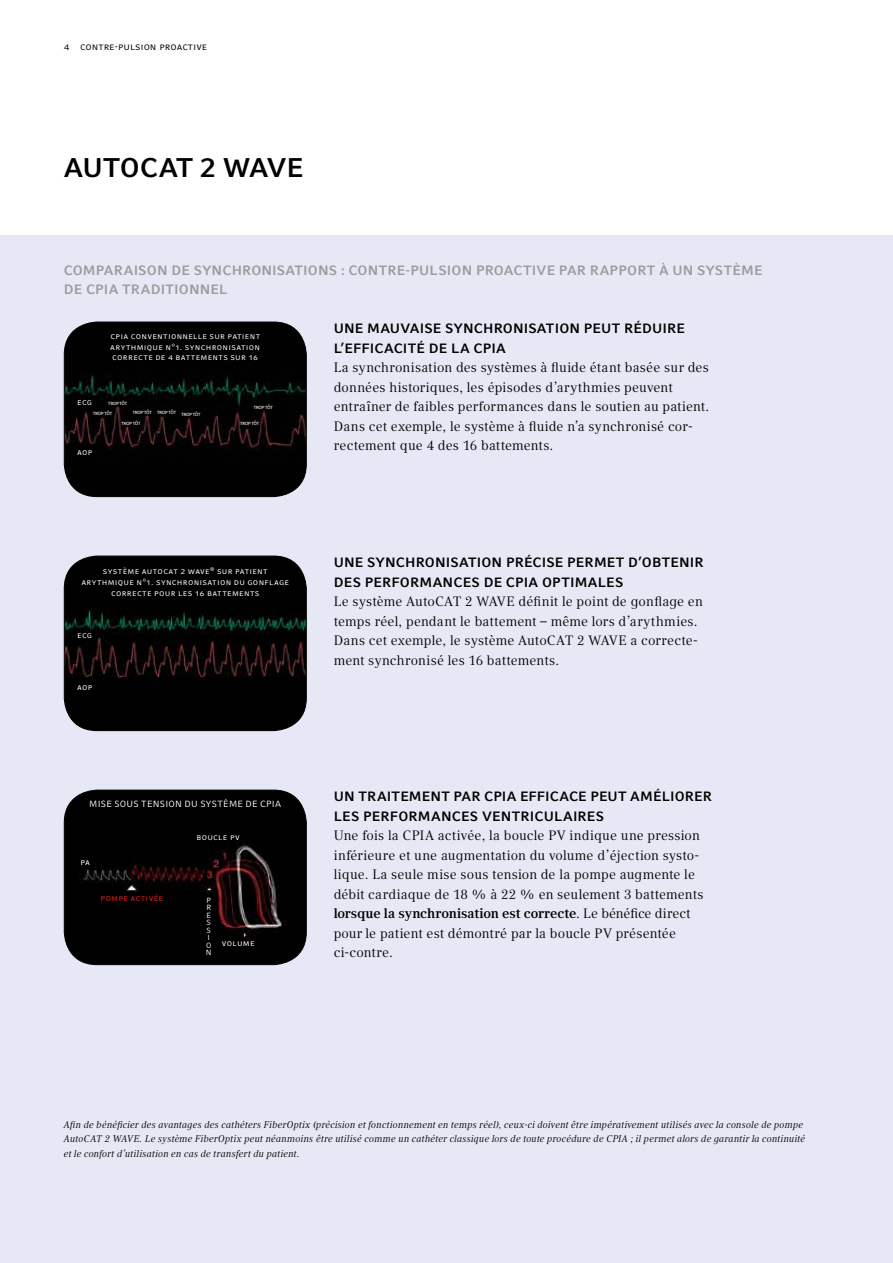
<style>
.page{position:relative;width:893px;height:1263px;background:#fff}
.page>*{position:absolute;margin:0;border:0;box-sizing:border-box;transform-origin:0 0}
.t1{font:700 27px "Compatil Fact LT Pro";letter-spacing:-.035em;color:#000}
.t2{font:13.5px/19.5px "Compatil Text LT Pro";letter-spacing:.01em;color:#000}
.t3{font:700 13.5px/19.5px "Compatil Fact LT Pro";letter-spacing:.01em;color:#000}
.t4{font:700 13.5px "Compatil Fact LT Pro";letter-spacing:.01em;color:#999b9e}
.t5{font:10.5px "Compatil Fact LT Pro";color:#000}
.t6{font:italic 9.75px/14.2px "Compatil Text LT Pro";letter-spacing:.01em;color:#000}
.t7{font:9px/10.8px "Compatil Fact LT Pro";letter-spacing:.03em;color:#fff}
.t8{font:9px "Compatil Fact LT Pro";letter-spacing:.035em;color:#ed1d24}
.t9{font:7.5px/7.5px "Compatil Fact LT Pro";color:#fff}
.t10{font:6px "Compatil Fact LT Pro";letter-spacing:-.095em;color:#fff}
.s1{font-weight:700}
</style>
<div class="page">
<div style="left:0;top:236px;width:893px;height:1027px;background:#e6e8f5"></div>
<img style="left:64px;top:322px;width:242px;height:175px">
<div style="left:64px;top:322px;width:243px;height:175px;border:1px solid #000;border-radius:33px"></div>
<img style="left:64px;top:556px;width:242px;height:175px">
<div style="left:64px;top:556px;width:243px;height:175px;border:1px solid #000;border-radius:33px"></div>
<img style="left:64px;top:790px;width:242px;height:175px">
<div style="left:64px;top:790px;width:243px;height:175px;border:1px solid #000;border-radius:33px"></div>
<p class="t5" style="left:64px;top:41px;width:145px">4 Contre-Pulsion Proactive</p>
<h1 class="t1" style="left:64px;top:152px;width:222px">AUTOCAT 2 WAVE</h1>
<p class="t4" style="left:64px;top:262px;width:43px">COMPARA</p>
<p class="t4" style="left:134px;top:262px;width:71px">ISON DE SYNC</p>
<p class="t4" style="left:232px;top:262px;width:255px">HRONISATIONS : CONTRE-PULSION PROA</p>
<p class="t4" style="left:513px;top:262px;width:56px">CTIVE PAR</p>
<p class="t4" style="left:590px;top:262px;width:11px">RAPPOR</p>
<p class="t4" style="left:647px;top:262px;width:117px">T À UN SYSTÈME</p>
<p class="t4" style="left:64px;top:281px;width:165px">DE CPIA TRADITIONNEL</p>
<p class="t7" style="left:110px;top:330px;width:32px">CPIA CONVENTIONNELLE</p>
<p class="t7" style="left:210px;top:330px;width:6px">SUR</p>
<p class="t7" style="left:228px;top:330px;width:11px">PATIENT</p>
<p class="t7" style="left:110px;top:341px;width:108px">ARYTHMIQUE N°1. SYNCHRONISATION<br>CORRE</p>
<p class="t3" style="left:334px;top:319px;width:160px">U NE MAUVAISE SYNCHRO</p>
<p class="t3" style="left:513px;top:319px;width:173px">NISATION PEUT RÉDUIRE</p>
<p class="t3" style="left:334px;top:338px;width:174px">L’EFFICACITÉ DE LA CPIA</p>
<p class="t2" style="left:334px;top:358px;width:377px">La synchronisation des systèmes à fluide étant basée sur des données historiques, les épisodes d’arythmies peuvent entraîner de faibles performances dans le soutien au patient.<br>Dans cet exemple, le système à fluide n’a synchronisé cor&shy;rectement que 4 des 16 battements.</p>
<p class="t7" style="left:138px;top:352px;width:49px">CTE DE 4 BATTE</p>
<p class="t7" style="left:201px;top:352px;width:13px">MENTS</p>
<p class="t7" style="left:230px;top:352px;width:6px">SUR</p>
<p class="t7" style="left:248px;top:352px;width:11px">16</p>
<p class="t7" style="left:77px;top:396px;width:16px">ECG</p>
<p class="t10" style="left:108px;top:400px;width:21px">TRO P TÔT</p>
<p class="t10" style="left:121px;top:419px;width:21px">TRO P TÔT</p>
<p class="t10" style="left:253px;top:404px;width:21px">TRO P TÔT</p>
<p class="t10" style="left:132px;top:408px;width:70px">TRO P TÔT TRO P TÔT TRO P TÔT</p>
<p class="t10" style="left:93px;top:410px;width:21px">TRO P TÔT</p>
<p class="t10" style="left:240px;top:420px;width:21px">TRO P TÔT</p>
<p class="t7" style="left:77px;top:446px;width:17px">AoP</p>
<p class="t7" style="left:103px;top:566px;width:121px">SYSTÈME AutoCAT 2 WAVE <sup>®</sup> SUR</p>
<p class="t7" style="left:235px;top:566px;width:11px">PATIENT</p>
<p class="t7" style="left:81px;top:577px;width:108px">ARYTHMIQUE N°1. SYNCHRONISATION</p>
<p class="t7" style="left:234px;top:577px;width:55px">DU GON FLAGE</p>
<p class="t7" style="left:111px;top:587px;width:11px">CORRE</p>
<p class="t7" style="left:137px;top:587px;width:29px">CTE POUR</p>
<p class="t7" style="left:178px;top:587px;width:6px">LES</p>
<p class="t7" style="left:195px;top:587px;width:24px">16 BATTE</p>
<p class="t7" style="left:232px;top:587px;width:13px">MENTS</p>
<p class="t7" style="left:77px;top:630px;width:16px">Ec G</p>
<p class="t7" style="left:77px;top:682px;width:17px">AoP</p>
<p class="t7" style="left:89px;top:799px;width:193px">Mise sous tension du systèm e de CPIA</p>
<p class="t7" style="left:81px;top:856px;width:11px">pa</p>
<p class="t8" style="left:101px;top:892px;width:63px">POMPE ACTIVÉE</p>
<p class="t7" style="left:196px;top:832px;width:44px">Boucle PV</p>
<p class="t9" style="left:206px;top:896px;width:7px">P<br>R<br>E<br>S<br>S<br>I<br>O<br>N</p>
<p class="t7" style="left:222px;top:937px;width:34px">Volume</p>
<p class="t3" style="left:334px;top:553px;width:82px">U NE SYNCHRO</p>
<p class="t3" style="left:435px;top:553px;width:81px">NISATION PRÉ</p>
<p class="t3" style="left:334px;top:553px;width:370px;text-indent:199px">CISE PERMET D’OBTENIR<br>DES PERFORMANCES DE CPIA OPTIMALES</p>
<p class="t2" style="left:334px;top:592px;width:370px">Le système AutoCAT 2 WAVE définit le point de gonflage en temps réel, pendant le battement – même lors d’arythmies.<br>Dans cet exemple, le système AutoCAT 2 WAVE a correcte&shy;ment synchronisé les 16 battements.</p>
<p class="t3" style="left:334px;top:787px;width:378px;text-indent:150px">CPIA EFFICACE PEUT AMÉLIORER<br>LES PERFORMANCES VENTRICULAIRES</p>
<p class="t2" style="left:334px;top:826px;width:371px">Une fois la CPIA activée, la boucle PV indique une pression inférieure et une augmentation du volume d’éjection systo&shy;lique. La seule mise sous tension de la pompe augmente le débit cardiaque de 18 % à 22 % en seulement 3 battements <span class="s1">lorsque la synchronisation est correcte</span>. Le bénéfice direct pour le patient est démontré par la boucle PV présentée ci-contre.</p>
<p class="t3" style="left:334px;top:787px;width:130px">U N TRAITEMENT PAR</p>
<p class="t6" style="left:64px;top:1118px;width:743px">Afin de bénéficier des avantages des cathéters FiberOptix (précision et fonctionnement en temps réel), ceux-ci doivent être impérativement utilisés avec la console de pompe<br>AutoCAT 2 WAVE. Le système FiberOptix peut néanmoins être utilisé comme un cathéter classique lors de toute procédure de CPIA ; il permet alors de garantir la continuité et le confort d’utilisation en cas de transfert du patient.</p>
</div>
